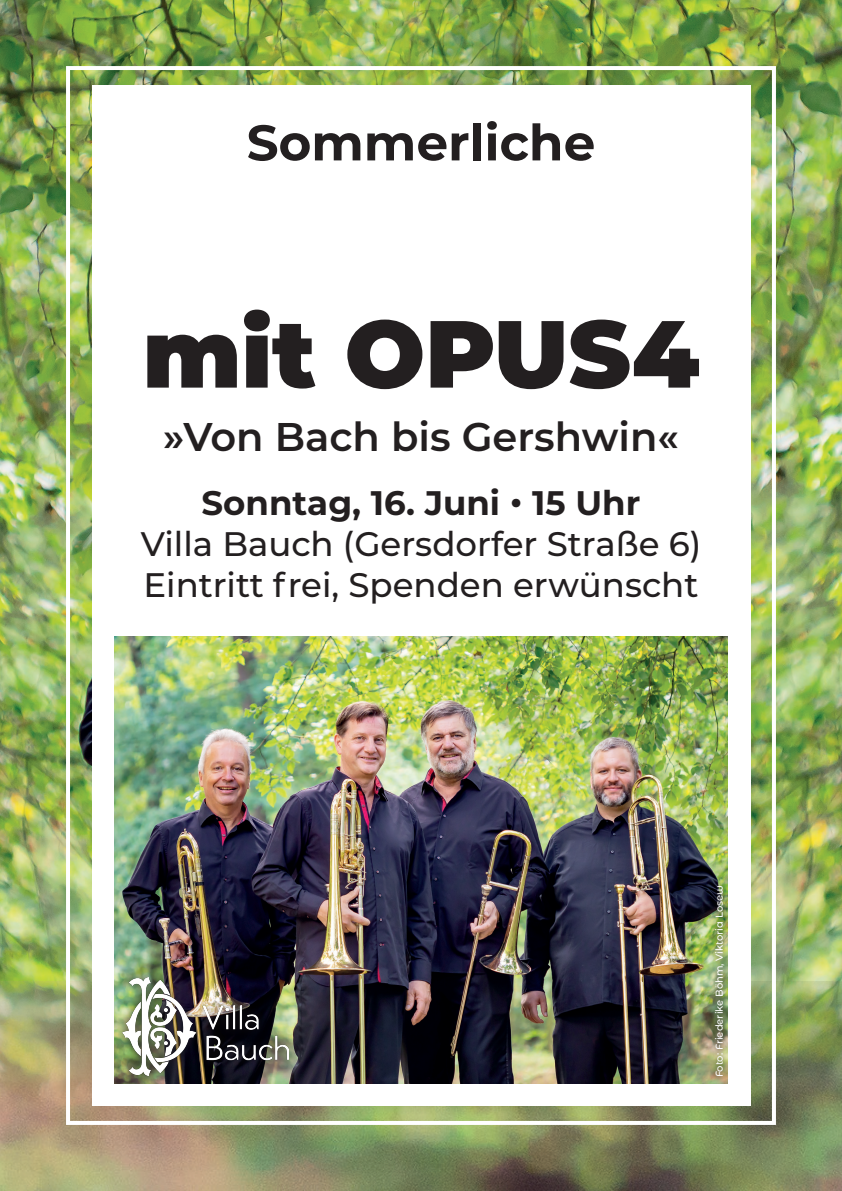
<style>
.page{position:relative;width:842px;height:1191px;background:#fff}
.page>*{position:absolute;margin:0;border:0;box-sizing:border-box;transform-origin:0 0}
.t1{font:900 95px "Montserrat";color:#231f20}
.t2{font:700 50px "Montserrat";color:#231f20}
.t3{font:600 40px "Montserrat";color:#231f20}
.t4{font:500 34px "Montserrat";color:#231f20}
.t5{font:700 34px "Montserrat";color:#231f20}
.t6{font:500 10px "Montserrat Alternates";color:#fff}
</style>
<div class="page">
<img style="left:0;top:0;width:77px;height:981px">
<img style="left:77px;top:0;width:765px;height:981px">
<img style="left:0;top:981px;width:842px;height:210px">
<div style="left:66px;top:66px;width:710px;height:1059px;border:4px solid #fff"></div>
<div style="left:92px;top:85px;width:658px;height:1020px;background:#fff"></div>
<img style="left:114px;top:636px;width:613px;height:447px">
<img style="left:709px;top:879px;width:19px;height:203px">
<div style="left:114px;top:968px;width:184px;height:116px;background:#231f20;opacity:.75"></div>
<img style="left:122px;top:977px;width:166px;height:98px">
<p class="t2" style="left:247px;top:107px;width:350px">Sommerliche</p>
<p class="t1" style="left:143px;top:282px;width:558px">mit OPUS4</p>
<p class="t3" style="left:163px;top:408px;width:517px">»Von Bach bis Gershwin«</p>
<p class="t5" style="left:202px;top:479px;width:440px">Sonntag, 16. Juni • 15 Uhr</p>
<p class="t4" style="left:141px;top:520px;width:562px">Villa Bauch (Gersdorfer Straße 6)</p>
<p class="t4" style="left:143px;top:561px;width:557px">Eintritt frei, Spenden erwünscht</p>
<p class="t6" style="left:712px;top:1077px;width:194px;rotate:-90deg">Foto: Friederike Böhm, Viktoria Losew</p>
</div>
